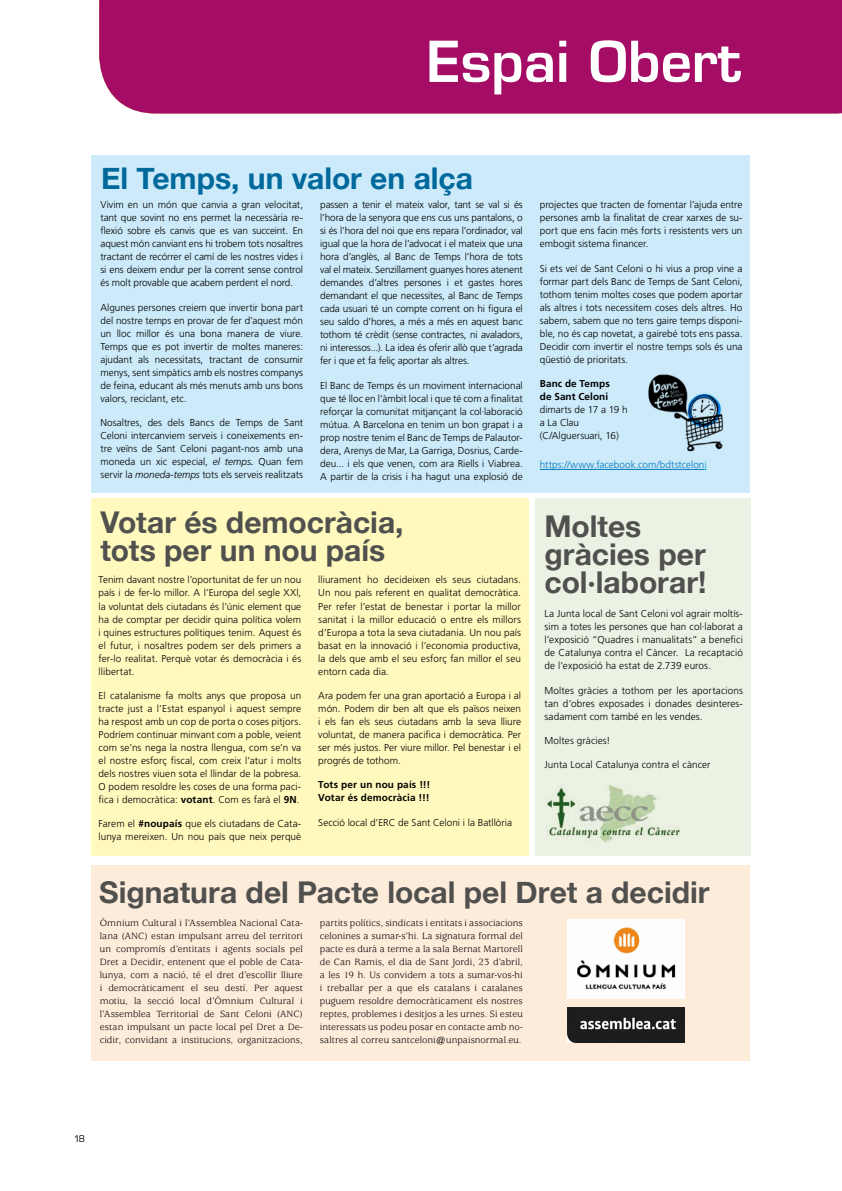
<style>
.page{position:relative;width:842px;height:1191px;background:#fff}
.page>*{position:absolute;margin:0;border:0;box-sizing:border-box;transform-origin:0 0}
.t1{font:55px "Times";color:#fff}
.t2{font:55px "Eurostile Demi";color:#fff}
.t3{font:700 30px/28px "Helvetica Neue";color:#50504f}
.t4{font:700 30px "Helvetica Neue";color:#00699c}
.t5{font:300 10px/13px "Frutiger";color:#000;text-align:justify}
.t6{font:10px/13px "Usherwood";color:#000;text-align:justify}
.t7{font:700 10px/13px "Frutiger";letter-spacing:.01em;color:#000}
.t8{font:300 10px "Frutiger";color:#0077be}
.t9{font:10px "Eurostile T";color:#000}
.s1{font-style:italic}
.s2{font-weight:400;font-style:italic}
.s3{color:#009ee0}
.s4{font-weight:700}
</style>
<div class="page">
<div style="left:91px;top:155px;width:659px;height:337px;background:#cceaf9"></div>
<div style="left:91px;top:499px;width:437px;height:357px;background:#fff9bd"></div>
<div style="left:91px;top:865px;width:659px;height:195px;background:#feecdb"></div>
<div style="left:535px;top:499px;width:216px;height:357px;background:#ebf2e3"></div>
<div style="left:99px;top:0;width:742px;height:113px;background:#a40c66"></div>
<svg style="left:841px;top:0;width:1px;height:113px"></svg>
<hr style="left:540px;top:469px;width:164px;height:1px;background:#0077be">
<img style="left:648px;top:374px;width:75px;height:78px">
<img style="left:547px;top:784px;width:134px;height:58px">
<img style="left:567px;top:920px;width:118px;height:78px">
<img style="left:568px;top:1007px;width:116px;height:35px">
<h1 class="t2" style="left:426px;top:27px;width:316px">Espai Obert</h1>
<h1 class="t1" style="left:469px;top:14px;width:275px">Espai públic</h1>
<h2 class="t4" style="left:101px;top:160px;width:374px">El Temps, un valor en alça</h2>
<p class="t5" style="left:100px;top:198px;width:204px">Vivim en un món que canvia a gran velocitat, tant que sovint no ens permet la necessària re&shy;flexió sobre els canvis que es van succeint. En aquest món canviant ens hi trobem tots nosaltres tractant de recórrer el camí de les nostres vides i si ens deixem endur per la corrent sense control és molt provable que acabem perdent el nord.</p>
<p class="t5" style="left:100px;top:301px;width:204px">Algunes persones creiem que invertir bona part del nostre temps en provar de fer d’aquest món un lloc millor és una bona manera de viure.<br>Temps que es pot invertir de moltes maneres: ajudant als necessitats, tractant de consumir menys, sent simpàtics amb els nostres companys de feina, educant als més menuts amb uns bons valors, reciclant, etc.</p>
<p class="t5" style="left:100px;top:416px;width:204px">Nosaltres, des dels Bancs de Temps de Sant Celoni intercanviem serveis i coneixements en&shy;tre veïns de Sant Celoni pagant-nos amb una moneda un xic especial, <span class="s1">el temps</span><span class="s2">.</span> Quan fem servir la <span class="s1">moneda-temps</span> tots els serveis realitzats</p>
<p class="t5" style="left:320px;top:198px;width:204px">passen a tenir el mateix valor, tant se val si és l’hora de la senyora que ens cus uns pantalons, o si és l’hora del noi que ens repara l’ordinador, val igual que la hora de l’advocat i el mateix que una hora d’anglès, al Banc de Temps l’hora de tots val el mateix. Senzillament guanyes hores atenent demandes d’altres persones i et gastes hores demandant el que necessites, al Banc de Temps cada usuari té un compte corrent on hi figura el seu saldo d’hores, a més a més en aquest banc tothom té crèdit (sense contractes, ni avaladors, ni interessos...). La idea és oferir allò que t’agrada fer i que et fa feliç aportar als altres.</p>
<p class="t5" style="left:320px;top:379px;width:204px">El Banc de Temps és un moviment internacional que té lloc en l’àmbit local i que té com a finalitat reforçar la comunitat mitjançant la col·laboració mútua. A Barcelona en tenim un bon grapat i a prop nostre tenim el Banc de Temps de Palautor&shy;dera, Arenys de Mar, La Garriga, Dosrius, Carde&shy;deu... i els que venen, com ara Riells i Viabrea.<br>A partir de la crisis i ha hagut una explosió de</p>
<p class="t5" style="left:540px;top:198px;width:204px">projectes que tracten de fomentar l’ajuda entre persones amb la finalitat de crear xarxes de su&shy;port que ens facin més forts i resistents vers un embogit sistema financer.</p>
<p class="t5" style="left:540px;top:262px;width:204px">Si ets veí de Sant Celoni o hi vius a prop vine a formar part dels Banc de Temps de Sant Celoni, tothom tenim moltes coses que podem aportar als altres i tots necessitem coses dels altres. Ho sabem, sabem que no tens gaire temps disponi&shy;ble, no és cap novetat, a gairebé tots ens passa.<br>Decidir com invertir el nostre temps sols és una qüestió de prioritats.</p>
<p class="t7" style="left:540px;top:377px;width:71px">Banc de Temps de Sant Celoni</p>
<p class="t5" style="left:540px;top:403px;width:89px;text-align:left">dimarts de 17 a 19 h a La Clau (C/Alguersuari, 16)</p>
<p class="t8" style="left:540px;top:459px;width:168px">https://www.facebook.com/bdtstcelon<span class="s3">i</span></p>
<h2 class="t3" style="left:100px;top:507px;width:305px">Votar és democràcia, tots per un nou país</h2>
<h2 class="t3" style="left:544px;top:511px;width:163px">Moltes gràcies per col·laborar!</h2>
<p class="t5" style="left:544px;top:607px;width:200px">La Junta local de Sant Celoni vol agrair moltís&shy;sim a totes les persones que han col·laborat a l’exposició “Quadres i manualitats” a benefici de Catalunya contra el Càncer. La recaptació de l’exposició ha estat de 2.739 euros.</p>
<p class="t5" style="left:544px;top:684px;width:200px">Moltes gràcies a tothom per les aportacions tan d’obres exposades i donades desinteres&shy;sadament com també en les vendes.</p>
<p class="t5" style="left:544px;top:734px;width:67px">Moltes gràcies!</p>
<p class="t5" style="left:544px;top:758px;width:168px">Junta Local Catalunya contra el càncer</p>
<p class="t5" style="left:99px;top:573px;width:204px">Tenim davant nostre l’oportunitat de fer un nou país i de fer-lo millor. A l’Europa del segle XXl, la voluntat dels ciutadans és l’únic element que ha de comptar per decidir quina política volem i quines estructures polítiques tenim. Aquest és el futur, i nosaltres podem ser dels primers a fer-lo realitat. Perquè votar és democràcia i és llibertat.</p>
<p class="t5" style="left:99px;top:689px;width:204px">El catalanisme fa molts anys que proposa un tracte just a l’Estat espanyol i aquest sempre ha respost amb un cop de porta o coses pitjors.<br>Podríem continuar minvant com a poble, veient com se’ns nega la nostra llengua, com se’n va el nostre esforç fiscal, com creix l’atur i molts dels nostres viuen sota el llindar de la pobresa.<br>O podem resoldre les coses de una forma paci&shy;fica i democràtica: <span class="s4">votant</span>. Com es farà el <span class="s4">9N</span>.</p>
<p class="t5" style="left:99px;top:817px;width:204px">Farem el <span class="s4">#noupaís</span> que els ciutadans de Cata&shy;lunya mereixen. Un nou país que neix perquè</p>
<p class="t5" style="left:318px;top:573px;width:204px">lliurament ho decideixen els seus ciutadans.<br>Un nou país referent en qualitat democràtica.<br>Per refer l’estat de benestar i portar la millor sanitat i la millor educació o entre els millors d’Europa a tota la seva ciutadania. Un nou país basat en la innovació i l’economia productiva, la dels que amb el seu esforç fan millor el seu entorn cada dia.</p>
<p class="t5" style="left:318px;top:689px;width:204px">Ara podem fer una gran aportació a Europa i al món. Podem dir ben alt que els països neixen i els fan els seus ciutadans amb la seva lliure voluntat, de manera pacifica i democràtica. Per ser més justos. Per viure millor. Pel benestar i el progrés de tothom.</p>
<p class="t7" style="left:318px;top:778px;width:114px">Tots per un nou país !!!<br>Votar és democràcia !!!</p>
<p class="t5" style="left:318px;top:815px;width:195px">Secció local d’ERC de Sant Celoni i la Batllòria</p>
<h2 class="t3" style="left:99px;top:877px;width:612px">Signatura del Pacte local pel Dret a decidir</h2>
<p class="t6" style="left:100px;top:916px;width:204px">Òmnium Cultural i l’Assemblea Nacional Cata&shy;lana (ANC) estan impulsant arreu del territori un compromís d’entitats i agents socials pel Dret a Decidir, entenent que el poble de Cata&shy;lunya, com a nació, té el dret d’escollir lliure i democràticament el seu destí. Per aquest motiu, la secció local d’Òmnium Cultural i l’Assemblea Territorial de Sant Celoni (ANC) estan impulsant un pacte local pel Dret a De&shy;cidir, convidant a institucions, organitzacions,</p>
<p class="t6" style="left:320px;top:916px;width:204px">partits polítics, sindicats i entitats i associacions celonines a sumar-s’hi. La signatura formal del pacte es durà a terme a la sala Bernat Martorell de Can Ramis, el dia de Sant Jordi, 23 d’abril, a les 19 h. Us convidem a tots a sumar-vos-hi i treballar per a que els catalans i catalanes puguem resoldre democràticament els nostres reptes, problemes i desitjos a les urnes. Si esteu interessats us podeu posar en contacte amb no&shy;saltres al correu santceloni@unpaisnormal.eu.</p>
<p class="t9" style="left:74px;top:1133px;width:13px">18</p>
</div>
